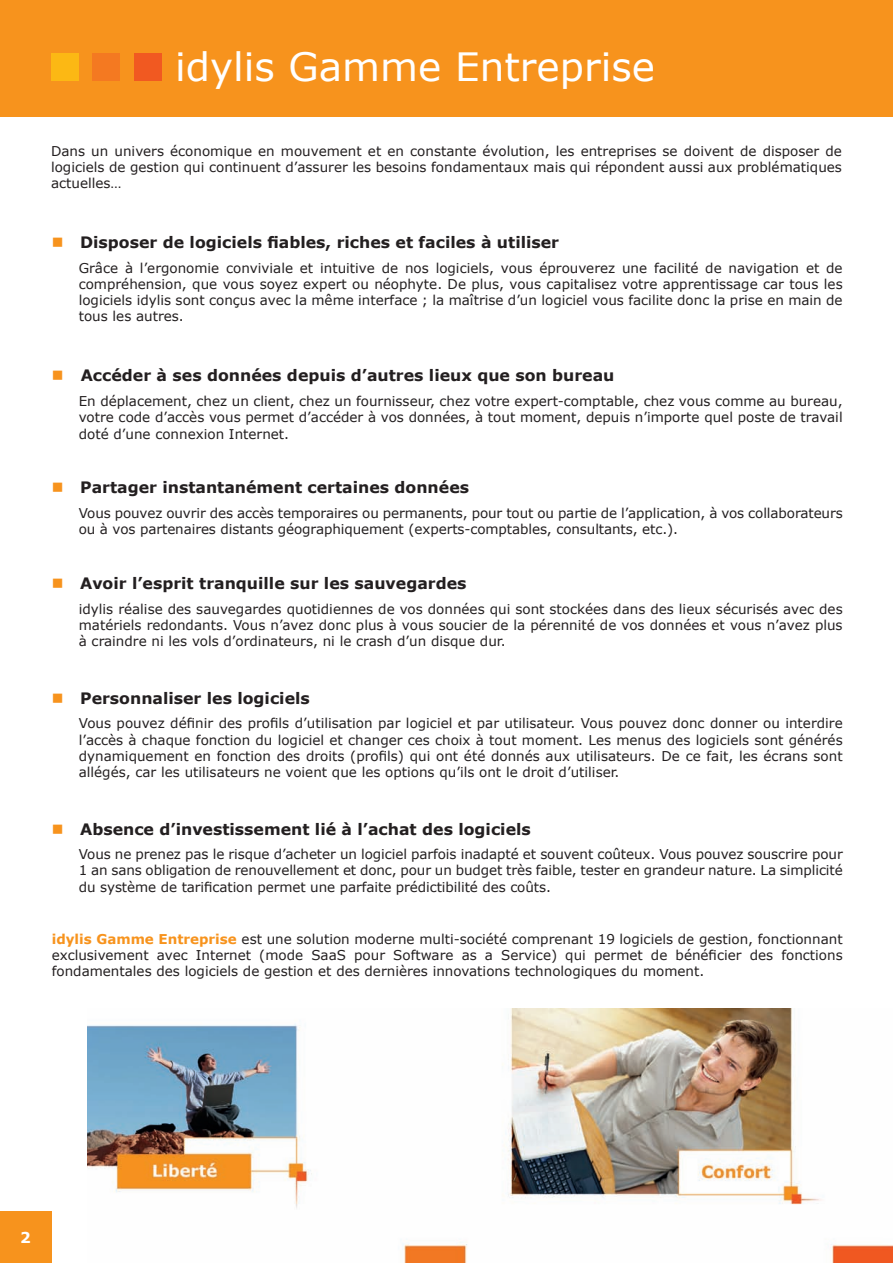
<style>
.page{position:relative;width:893px;height:1263px;background:#fff}
.page>*{position:absolute;margin:0;border:0;box-sizing:border-box;transform-origin:0 0}
.t1{font:39px "Verdana";color:#fff}
.t2{font:700 15.75px "Verdana";color:#231f20}
.t3{font:700 15px "Verdana";color:#fff}
.t4{font:13.5px/16.2px "Verdana";color:#231f20;text-align:justify}
.s1{color:#f7931d}
.s2{font-weight:700;color:#f7931d}
</style>
<div class="page">
<div style="left:0;top:1212px;width:51px;height:51px;background:#f7931d"></div>
<div style="left:0;top:0;width:893px;height:116px;background:#f7931d"></div>
<div style="left:51px;top:53px;width:28px;height:28px;background:#fcb814"></div>
<div style="left:92px;top:53px;width:28px;height:28px;background:#f47921"></div>
<div style="left:134px;top:53px;width:27px;height:28px;background:#f15921"></div>
<img style="left:88px;top:1008px;width:805px;height:255px">
<h1 class="t1" style="left:175px;top:40px;width:481px">idylis Gamme Entreprise</h1>
<p class="t4" style="left:51px;top:143px;width:792px">Dans un univers économique en mouvement et en constante évolution, les entreprises se doivent de disposer de logiciels de gestion qui continuent d’assurer les besoins fondamentaux mais qui répondent aussi aux problématiques actuelles…</p>
<p class="t2" style="left:52px;top:231px;width:509px"><span class="s1">■</span> Disposer de logiciels fiables, riches et faciles à utiliser</p>
<p class="t4" style="left:79px;top:259px;width:765px">Grâce à l’ergonomie conviviale et intuitive de nos logiciels, vous éprouverez une facilité de navigation et de compréhension, que vous soyez expert ou néophyte. De plus, vous capitalisez votre apprentissage car tous les logiciels idylis sont conçus avec la même interface ; la maîtrise d’un logiciel vous facilite donc la prise en main de tous les autres.</p>
<p class="t2" style="left:52px;top:365px;width:564px"><span class="s1">■</span> Accéder à ses données depuis d’autres lieux que son bureau</p>
<p class="t4" style="left:79px;top:393px;width:765px">En déplacement, chez un client, chez un fournisseur, chez votre expert-comptable, chez vous comme au bureau, votre code d’accès vous permet d’accéder à vos données, à tout moment, depuis n’importe quel poste de travail doté d’une connexion Internet.</p>
<p class="t2" style="left:52px;top:476px;width:419px"><span class="s1">■</span> Partager instantanément certaines données</p>
<p class="t4" style="left:79px;top:505px;width:765px">Vous pouvez ouvrir des accès temporaires ou permanents, pour tout ou partie de l’application, à vos collaborateurs ou à vos partenaires distants géographiquement (experts-comptables, consultants, etc.).</p>
<p class="t2" style="left:52px;top:572px;width:416px"><span class="s1">■</span> Avoir l’esprit tranquille sur les sauvegardes</p>
<p class="t4" style="left:79px;top:601px;width:765px">idylis réalise des sauvegardes quotidiennes de vos données qui sont stockées dans des lieux sécurisés avec des matériels redondants. Vous n’avez donc plus à vous soucier de la pérennité de vos données et vous n’avez plus à craindre ni les vols d’ordinateurs, ni le crash d’un disque dur.</p>
<p class="t2" style="left:52px;top:687px;width:260px"><span class="s1">■</span> Personnaliser les logiciels</p>
<p class="t4" style="left:79px;top:715px;width:765px">Vous pouvez définir des profils d’utilisation par logiciel et par utilisateur. Vous pouvez donc donner ou interdire l’accès à chaque fonction du logiciel et changer ces choix à tout moment. Les menus des logiciels sont générés dynamiquement en fonction des droits (profils) qui ont été donnés aux utilisateurs. De ce fait, les écrans sont allégés, car les utilisateurs ne voient que les options qu’ils ont le droit d’utiliser.</p>
<p class="t2" style="left:52px;top:818px;width:481px"><span class="s1">■</span> Absence d’investissement lié à l’achat des logiciels</p>
<p class="t4" style="left:79px;top:846px;width:766px">Vous ne prenez pas le risque d’acheter un logiciel parfois inadapté et souvent coûteux. Vous pouvez souscrire pour 1 an sans obligation de renouvellement et donc, pour un budget très faible, tester en grandeur nature. La simplicité du système de tarification permet une parfaite prédictibilité des coûts.</p>
<p class="t4" style="left:52px;top:931px;width:792px"><span class="s2">idylis Gamme Entreprise</span> est une solution moderne multi-société comprenant 19 logiciels de gestion, fonctionnant exclusivement avec Internet (mode SaaS pour Software as a Service) qui permet de bénéficier des fonctions fondamentales des logiciels de gestion et des dernières innovations technologiques du moment.</p>
<p class="t3" style="left:20px;top:1227px;width:12px">2</p>
</div>
